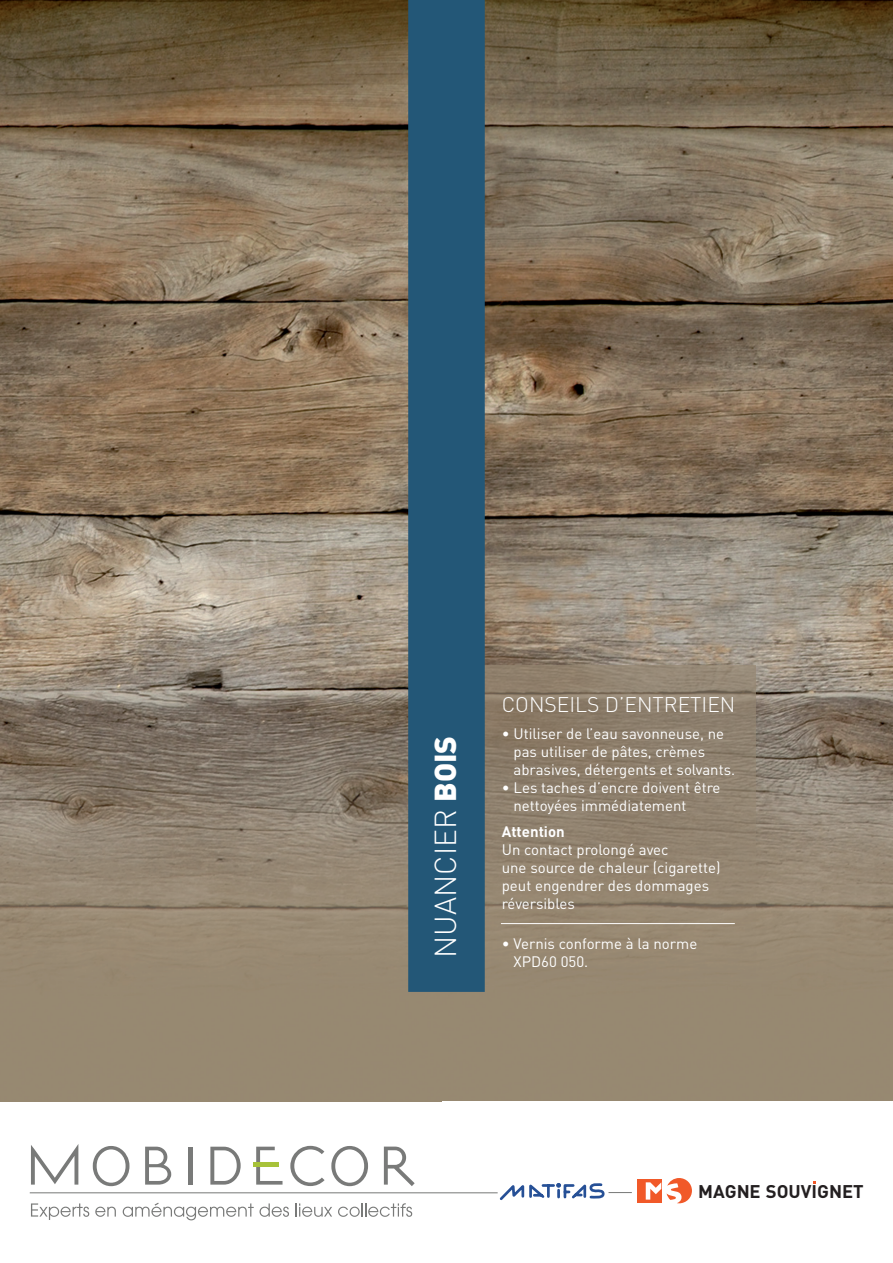
<style>
.page{position:relative;width:893px;height:1263px;background:#fff}
.page>*{position:absolute;margin:0;border:0;box-sizing:border-box;transform-origin:0 0}
.t1{font:300 30px "DIN";color:#fff}
.t2{font:300 21px "DIN";color:#fff}
.t3{font:700 18.15px "DIN";color:#231f20}
.t4{font:15px/18px "DIN";color:#fff}
.t5{font:700 15px "DIN";color:#fff}
.s1{font-weight:900}
</style>
<div class="page">
<img style="left:0;top:0;width:425px;height:1101px">
<img style="left:425px;top:0;width:468px;height:1101px">
<div style="left:483px;top:665px;width:272px;height:314px;background:#968772"></div>
<div style="left:408px;top:0;width:77px;height:992px;background:#235777"></div>
<hr style="left:501px;top:923px;width:234px;height:1px;background:#fff">
<svg style="left:31px;top:1144px;width:47px;height:40px"></svg>
<svg style="left:93px;top:1146px;width:36px;height:40px"></svg>
<svg style="left:145px;top:1147px;width:26px;height:37px"></svg>
<hr style="left:188px;top:1147px;width:4px;height:37px;background:#797a79">
<svg style="left:210px;top:1147px;width:31px;height:37px"></svg>
<svg style="left:256px;top:1147px;width:27px;height:37px"></svg>
<svg style="left:290px;top:1146px;width:35px;height:40px"></svg>
<svg style="left:331px;top:1146px;width:37px;height:40px"></svg>
<svg style="left:384px;top:1146px;width:31px;height:40px"></svg>
<hr style="left:30px;top:1192px;width:468px;height:1px;background:#797a79">
<div style="left:253px;top:1162px;width:26px;height:5px;background:#a7c239"></div>
<div style="left:637px;top:1179px;width:24px;height:23px;background:#f15929"></div>
<svg style="left:646px;top:1182px;width:15px;height:17px"></svg>
<svg style="left:667px;top:1178px;width:25px;height:25px"></svg>
<svg style="left:497px;top:1183px;width:135px;height:17px"></svg>
<svg style="left:31px;top:1203px;width:58px;height:17px"></svg>
<svg style="left:95px;top:1206px;width:21px;height:11px"></svg>
<svg style="left:123px;top:1202px;width:166px;height:18px"></svg>
<svg style="left:296px;top:1203px;width:36px;height:14px"></svg>
<svg style="left:338px;top:1203px;width:74px;height:14px"></svg>
<p class="t1" style="left:427px;top:958px;width:224px;rotate:-90deg">NUANCIER <span class="s1">BOIS</span></p>
<p class="t2" style="left:502px;top:692px;width:235px">CONSEILS D’ENTRETIEN</p>
<p class="t4" style="left:513px;top:724px;width:223px;text-indent:-12px">• Utiliser de l’eau savonneuse, ne pas utiliser de pâtes, crèmes abrasives, détergents et solvants.</p>
<p class="t4" style="left:513px;top:778px;width:208px;text-indent:-12px">• Les taches d’encre doivent être nettoyées immédiatement</p>
<p class="t5" style="left:502px;top:822px;width:65px">Attention</p>
<p class="t4" style="left:502px;top:840px;width:168px">Un contact prolongé avec</p>
<p class="t4" style="left:502px;top:858px;width:220px">une source de chaleur (cigarette) peut engendrer des dommages réversibles</p>
<p class="t4" style="left:513px;top:935px;width:185px;text-indent:-12px">• Vernis conforme à la norme<br>XPD60 050.</p>
<p class="t3" style="left:698px;top:1179px;width:167px">MAGNE SOUVIGNET</p>
</div>
